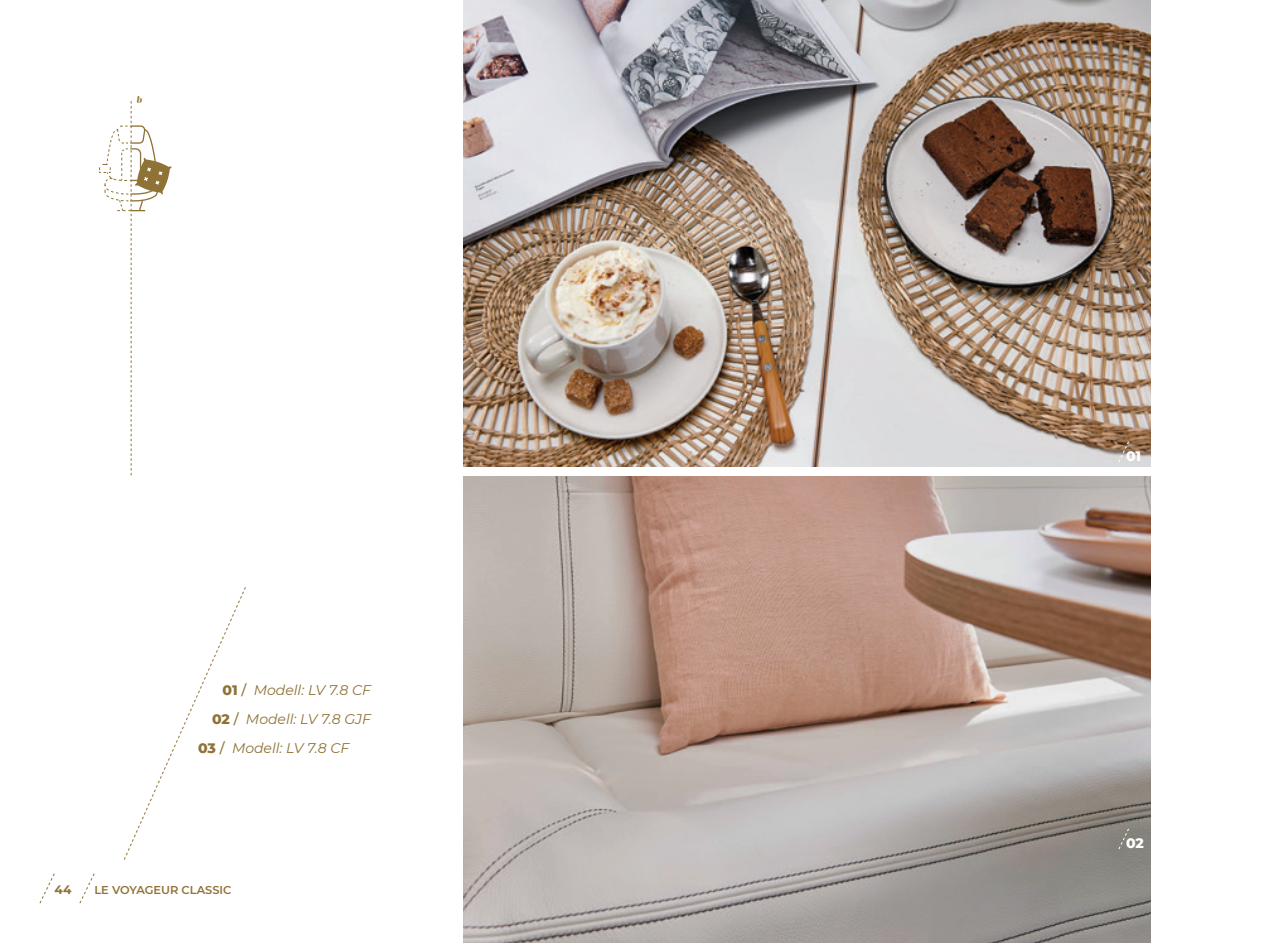
<style>
.page{position:relative;width:1265px;height:943px;background:#fff}
.page>*{position:absolute;margin:0;border:0;box-sizing:border-box;transform-origin:0 0}
.t1{font:italic 14px "Montserrat";color:#8f7235}
.t2{font:800 14px "Montserrat";color:#fff}
.t3{font:700 12.25px "Montserrat";color:#8f7235}
.t4{font:600 11.38px "Montserrat";color:#8f7235}
.t5{font:8.75px "Lust Script Display";color:#8f7235}
.s1{font-weight:800;font-style:normal}
.s2{font-weight:500;font-style:normal}
</style>
<div class="page">
<img style="left:464px;top:476px;width:687px;height:467px">
<img style="left:464px;top:0;width:687px;height:466px">
<svg style="left:124px;top:587px;width:122px;height:273px"></svg>
<svg style="left:99px;top:101px;width:73px;height:374px"></svg>
<svg style="left:1118px;top:441px;width:11px;height:22px"></svg>
<svg style="left:1118px;top:828px;width:11px;height:21px"></svg>
<svg style="left:39px;top:873px;width:16px;height:31px"></svg>
<svg style="left:79px;top:873px;width:16px;height:31px"></svg>
<p class="t5" style="left:137px;top:94px;width:7px">b</p>
<p class="t1" style="left:223px;top:680px;width:150px"><span class="s1">01</span> <span class="s2">/</span> Modell: LV 7.8 CF</p>
<p class="t1" style="left:212px;top:709px;width:160px"><span class="s1">02</span> <span class="s2">/</span> Modell: LV 7.8 GJF</p>
<p class="t1" style="left:198px;top:738px;width:153px"><span class="s1">03</span> <span class="s2">/</span> Modell: LV 7.8 CF</p>
<p class="t3" style="left:55px;top:881px;width:18px">44</p>
<p class="t4" style="left:94px;top:881px;width:139px">LE VOYAGEUR CLASSIC</p>
<p class="t2" style="left:1126px;top:445px;width:17px">01</p>
<p class="t2" style="left:1126px;top:832px;width:19px">02</p>
</div>
